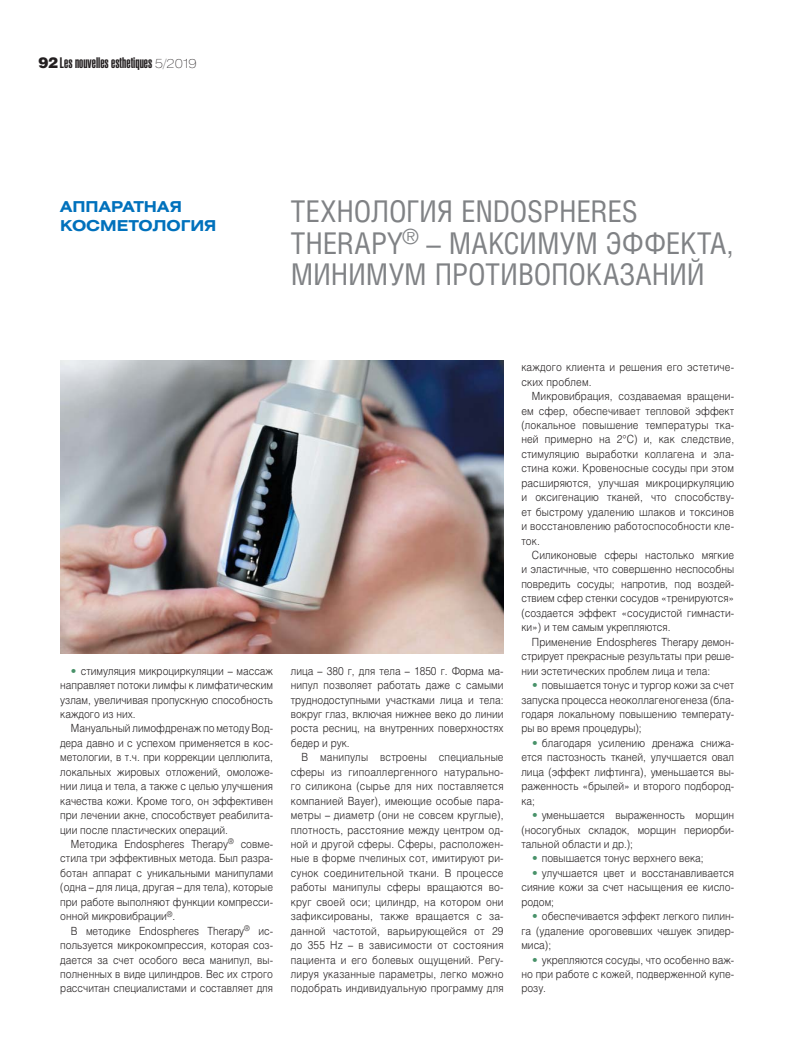
<style>
.page{position:relative;width:798px;height:1053px;background:#fff}
.page>*{position:absolute;margin:0;border:0;box-sizing:border-box;transform-origin:0 0}
.t1{font:30px/31.2px "Helios Cond C";letter-spacing:-.01em;color:#808285}
.t2{font:15px "Helios Ultra Compressed C";color:#231f20}
.t3{font:700 15px/18.8px "Helios Ext C";letter-spacing:-.005em;color:#0071bc}
.t4{font:11.25px/14.4px "Helios Light C";color:#231f20;text-align:justify;scale:.9 1}
.s1{font-family:"Helios Black C"}
.s2{font-family:"Helios Ext Thin C";font-size:12.5px}
.s3{color:#49926a}
</style>
<div class="page">
<img style="left:60px;top:360px;width:443px;height:293px">
<p class="t2" style="left:38px;top:57px;width:159px"><span class="s1">92</span>Les nouvelles esthetiques <span class="s2">5/2019</span></p>
<p class="t3" style="left:60px;top:198px;width:157px">АППАРАТНАЯ<br>КОСМЕТОЛОГИЯ</p>
<p class="t1" style="left:291px;top:199px;width:444px">ТЕХНОЛОГИЯ ENDOSPHERES<br>THERAPY<sup>®</sup> – МАКСИМУМ ЭФФЕКТА,<br>МИНИМУМ ПРОТИВОПОКАЗАНИЙ</p>
<p class="t4" style="left:71px;top:664px;width:226px"><span class="s3">•</span> стимуляция микроциркуляции – массаж</p>
<p class="t4" style="left:60px;top:679px;width:238px">направляет потоки лимфы к лимфатическим</p>
<p class="t4" style="left:60px;top:693px;width:238px">узлам, увеличивая пропускную способность</p>
<p class="t4" style="left:60px;top:708px;width:85px">каждого из них.</p>
<p class="t4" style="left:71px;top:722px;width:226px">Мануальный лимофдренаж по методу Вод-</p>
<p class="t4" style="left:60px;top:736px;width:238px">дера давно и с успехом применяется в кос-</p>
<p class="t4" style="left:60px;top:751px;width:238px">метологии, в т.ч. при коррекции целлюлита,</p>
<p class="t4" style="left:60px;top:765px;width:238px">локальных жировых отложений, омоложе-</p>
<p class="t4" style="left:60px;top:780px;width:238px">нии лица и тела, а также с целью улучшения</p>
<p class="t4" style="left:60px;top:794px;width:238px">качества кожи. Кроме того, он эффективен</p>
<p class="t4" style="left:60px;top:809px;width:238px">при лечении акне, способствует реабилита-</p>
<p class="t4" style="left:60px;top:823px;width:188px">ции после пластических операций.</p>
<p class="t4" style="left:71px;top:837px;width:226px">Методика Endospheres Therapy<sup>®</sup> совме-</p>
<p class="t4" style="left:60px;top:852px;width:238px">стила три эффективных метода. Был разра-</p>
<p class="t4" style="left:60px;top:866px;width:238px">ботан аппарат с уникальными манипулами</p>
<p class="t4" style="left:60px;top:881px;width:238px">(одна – для лица, другая – для тела), которые</p>
<p class="t4" style="left:60px;top:895px;width:238px">при работе выполняют функции компресси-</p>
<p class="t4" style="left:60px;top:910px;width:129px">онной микровибрации<sup>®</sup>.</p>
<p class="t4" style="left:71px;top:924px;width:226px">В методике Endospheres Therapy<sup>®</sup> ис-</p>
<p class="t4" style="left:60px;top:939px;width:238px">пользуется микрокомпрессия, которая соз-</p>
<p class="t4" style="left:60px;top:953px;width:238px">дается за счет особого веса манипул, вы-</p>
<p class="t4" style="left:60px;top:967px;width:238px">полненных в виде цилиндров. Вес их строго</p>
<p class="t4" style="left:60px;top:982px;width:238px">рассчитан специалистами и составляет для</p>
<p class="t4" style="left:291px;top:664px;width:238px">лица – 380 г, для тела – 1850 г. Форма ма-</p>
<p class="t4" style="left:291px;top:679px;width:238px">нипул позволяет работать даже с самыми</p>
<p class="t4" style="left:291px;top:693px;width:238px">труднодоступными участками лица и тела:</p>
<p class="t4" style="left:291px;top:708px;width:238px">вокруг глаз, включая нижнее веко до линии</p>
<p class="t4" style="left:291px;top:722px;width:238px">роста ресниц, на внутренних поверхностях</p>
<p class="t4" style="left:291px;top:736px;width:67px">бедер и рук.</p>
<p class="t4" style="left:301px;top:751px;width:226px">В манипулы встроены специальные</p>
<p class="t4" style="left:291px;top:765px;width:238px">сферы из гипоаллергенного натурально-</p>
<p class="t4" style="left:291px;top:780px;width:238px">го силикона (сырье для них поставляется</p>
<p class="t4" style="left:291px;top:794px;width:238px">компанией Bayer), имеющие особые пара-</p>
<p class="t4" style="left:291px;top:809px;width:238px">метры – диаметр (они не совсем круглые),</p>
<p class="t4" style="left:291px;top:823px;width:238px">плотность, расстояние между центром од-</p>
<p class="t4" style="left:291px;top:837px;width:238px">ной и другой сферы. Сферы, расположен-</p>
<p class="t4" style="left:291px;top:852px;width:238px">ные в форме пчелиных сот, имитируют ри-</p>
<p class="t4" style="left:291px;top:866px;width:238px">сунок соединительной ткани. В процессе</p>
<p class="t4" style="left:291px;top:881px;width:238px">работы манипулы сферы вращаются во-</p>
<p class="t4" style="left:291px;top:895px;width:238px">круг своей оси; цилиндр, на котором они</p>
<p class="t4" style="left:291px;top:910px;width:238px">зафиксированы, также вращается с за-</p>
<p class="t4" style="left:291px;top:924px;width:238px">данной частотой, варьирующейся от 29</p>
<p class="t4" style="left:291px;top:939px;width:238px">до 355 Hz – в зависимости от состояния</p>
<p class="t4" style="left:291px;top:953px;width:238px">пациента и его болевых ощущений. Регу-</p>
<p class="t4" style="left:291px;top:967px;width:238px">лируя указанные параметры, легко можно</p>
<p class="t4" style="left:291px;top:982px;width:238px">подобрать индивидуальную программу для</p>
<p class="t4" style="left:521px;top:361px;width:238px">каждого клиента и решения его эстетиче-</p>
<p class="t4" style="left:521px;top:375px;width:80px">ских проблем.</p>
<p class="t4" style="left:531px;top:390px;width:226px">Микровибрация, создаваемая вращени-</p>
<p class="t4" style="left:521px;top:404px;width:238px">ем сфер, обеспечивает тепловой эффект</p>
<p class="t4" style="left:521px;top:419px;width:238px">(локальное повышение температуры тка-</p>
<p class="t4" style="left:521px;top:433px;width:238px">ней примерно на 2°С) и, как следствие,</p>
<p class="t4" style="left:521px;top:448px;width:238px">стимуляцию выработки коллагена и эла-</p>
<p class="t4" style="left:521px;top:462px;width:238px">стина кожи. Кровеносные сосуды при этом</p>
<p class="t4" style="left:521px;top:477px;width:238px">расширяются, улучшая микроциркуляцию</p>
<p class="t4" style="left:521px;top:491px;width:238px">и оксигенацию тканей, что способству-</p>
<p class="t4" style="left:521px;top:505px;width:238px">ет быстрому удалению шлаков и токсинов</p>
<p class="t4" style="left:521px;top:520px;width:238px">и восстановлению работоспособности кле-</p>
<p class="t4" style="left:521px;top:534px;width:22px">ток.</p>
<p class="t4" style="left:531px;top:549px;width:226px">Силиконовые сферы настолько мягкие</p>
<p class="t4" style="left:521px;top:563px;width:238px">и эластичные, что совершенно неспособны</p>
<p class="t4" style="left:521px;top:578px;width:238px">повредить сосуды; напротив, под воздей-</p>
<p class="t4" style="left:521px;top:592px;width:238px">ствием сфер стенки сосудов «тренируются»</p>
<p class="t4" style="left:521px;top:606px;width:238px">(создается эффект «сосудистой гимнасти-</p>
<p class="t4" style="left:521px;top:621px;width:167px">ки») и тем самым укрепляются.</p>
<p class="t4" style="left:531px;top:635px;width:226px">Применение Endospheres Therapy демон-</p>
<p class="t4" style="left:521px;top:650px;width:238px">стрирует прекрасные результаты при реше-</p>
<p class="t4" style="left:521px;top:664px;width:211px">нии эстетических проблем лица и тела:</p>
<p class="t4" style="left:521px;top:679px;width:238px;text-indent:11px"><span class="s3">•</span> повышается тонус и тургор кожи за счет запуска процесса неоколлагеногенеза (бла&shy;годаря локальному повышению температу&shy;ры во время процедуры);</p>
<p class="t4" style="left:521px;top:736px;width:238px;text-indent:11px"><span class="s3">•</span> благодаря усилению дренажа снижа&shy;ется пастозность тканей, улучшается овал лица (эффект лифтинга), уменьшается вы&shy;раженность «брылей» и второго подбород&shy;ка;</p>
<p class="t4" style="left:521px;top:809px;width:238px;text-indent:11px"><span class="s3">•</span> уменьшается выраженность морщин (носогубных складок, морщин периорби&shy;тальной области и др.);</p>
<p class="t4" style="left:531px;top:852px;width:192px"><span class="s3">•</span> повышается тонус верхнего века;</p>
<p class="t4" style="left:521px;top:866px;width:238px;text-indent:11px"><span class="s3">•</span> улучшается цвет и восстанавливается сияние кожи за счет насыщения ее кисло&shy;родом;</p>
<p class="t4" style="left:521px;top:910px;width:238px;text-indent:11px"><span class="s3">•</span> обеспечивается эффект легкого пилин&shy;га (удаление ороговевших чешуек эпидер&shy;миса);</p>
<p class="t4" style="left:521px;top:953px;width:238px;text-indent:11px"><span class="s3">•</span> укрепляются сосуды, что особенно важ&shy;но при работе с кожей, подверженной купе&shy;розу.</p>
</div>
